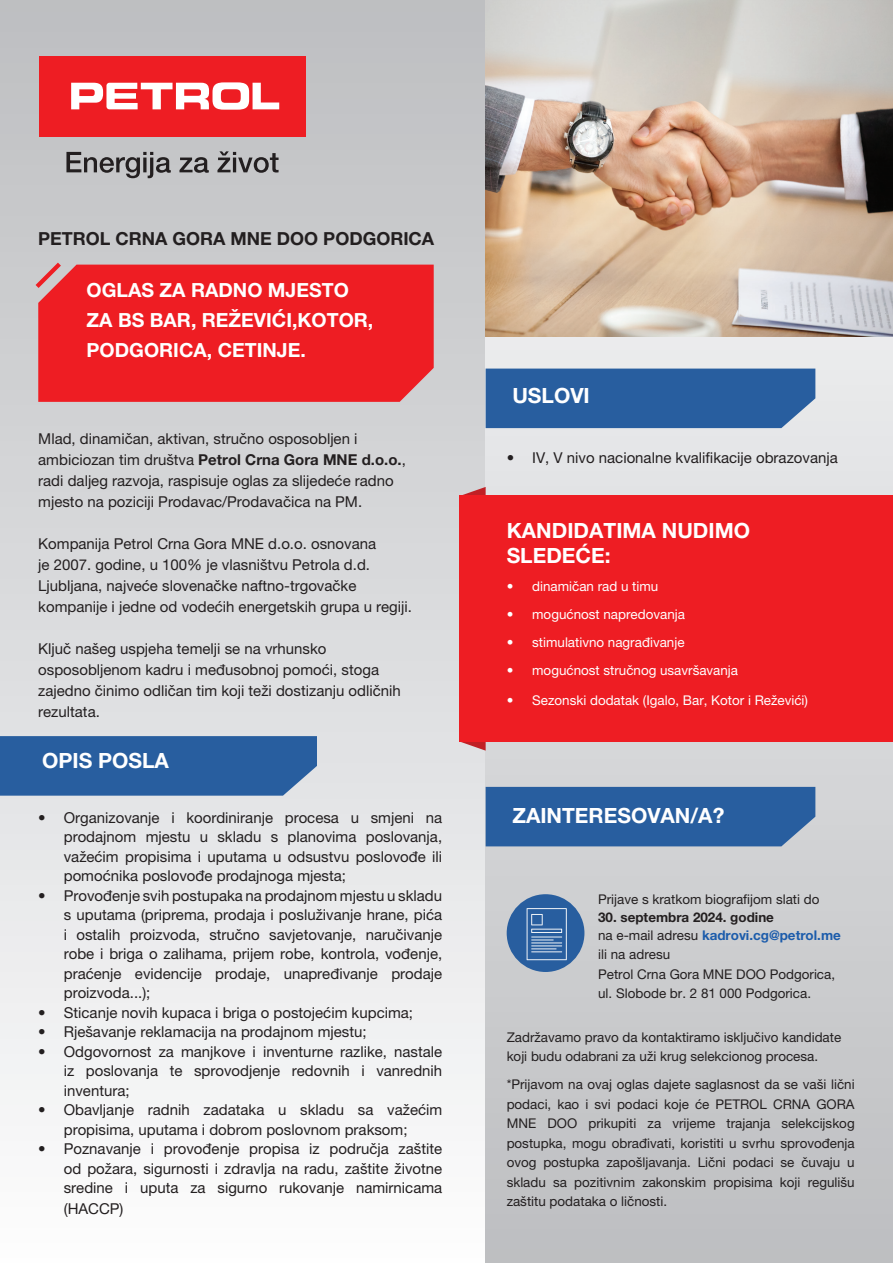
<style>
.page{position:relative;width:893px;height:1263px;background:#fff}
.page>*{position:absolute;margin:0;border:0;box-sizing:border-box;transform-origin:0 0}
.t1{font:700 21px/25.5px "Helvetica Neue LT Pro";color:#fff}
.t2{font:700 19.5px/30px "Helvetica Neue LT Pro";color:#fff}
.t3{font:700 18px "Helvetica Neue LT Pro";color:#231f20}
.t4{font:15px/19.5px "Helvetica Neue LT Pro";color:#231f20}
.t5{font:13.35px/19.5px "Helvetica Neue LT Pro";color:#231f20}
.t6{font:13.35px "Helvetica Neue LT Pro";color:#fff}
.t7{font:700 13.35px/18px "Helvetica Neue LT Pro";color:#231f20}
.s1{font-weight:700}
.s2{font-weight:400}
.s3{color:#1c5cab}
</style>
<div class="page">
<div style="left:0;top:0;width:486px;height:1263px;background:linear-gradient(to bottom,#bdbdc0,#fcfdfd)"></div>
<svg style="left:486px;top:337px;width:407px;height:926px;background:#ceced1"></svg>
<img style="left:486px;top:0;width:407px;height:337px">
<div style="left:38px;top:265px;width:396px;height:137px;background:#ee1d23"></div>
<div style="left:0;top:736px;width:317px;height:60px;background:#285e9f"></div>
<div style="left:486px;top:369px;width:329px;height:59px;background:#285e9f"></div>
<svg style="left:460px;top:487px;width:26px;height:264px"></svg>
<div style="left:460px;top:495px;width:433px;height:246px;background:#ee1d23"></div>
<div style="left:39px;top:56px;width:267px;height:80px;background:#ee1d23"></div>
<svg style="left:71px;top:82px;width:208px;height:28px"></svg>
<svg style="left:66px;top:152px;width:105px;height:26px;background:#8f8e90"></svg>
<svg style="left:179px;top:157px;width:30px;height:16px"></svg>
<svg style="left:217px;top:151px;width:62px;height:22px"></svg>
<svg style="left:31px;top:258px;width:34px;height:34px"></svg>
<div style="left:486px;top:787px;width:329px;height:59px;background:#285e9f"></div>
<div style="left:507px;top:894px;width:77px;height:78px;background:#285e9f;border-radius:50%"></div>
<svg style="left:527px;top:908px;width:40px;height:52px"></svg>
<p class="t3" style="left:38px;top:228px;width:398px">PETROL CRNA GORA MNE DOO PODGORICA</p>
<h2 class="t2" style="left:87px;top:274px;width:288px">OGLAS ZA RADNO MJESTO<br>ZA BS BAR, REŽEVIĆI,KOTOR,<br>PODGORICA, CETINJE.</h2>
<p class="t4" style="left:38px;top:428px;width:369px;line-height:21px">Mlad, dinamičan, aktivan, stručno osposobljen i ambiciozan tim društva <span class="s1">Petrol Crna Gora MNE d.o.o.</span>, radi daljeg razvoja, raspisuje oglas za slijedeće radno mjesto na poziciji Prodavac/Prodavačica na PM.</p>
<p class="t4" style="left:38px;top:533px;width:375px;line-height:21px">Kompanija Petrol Crna Gora MNE d.o.o. osnovana<br>je 2007. godine, u 100% je vlasništvu Petrola d.d.<br>Ljubljana, najveće slovenačke naftno-trgovačke kompanije i jedne od vodećih energetskih grupa u regiji.</p>
<p class="t4" style="left:38px;top:638px;width:364px;line-height:21px">Ključ našeg uspjeha temelji se na vrhunsko osposobljenom kadru i međusobnoj pomoći, stoga zajedno činimo odličan tim koji teži dostizanju odličnih rezultata.</p>
<h1 class="t1" style="left:42px;top:747px;width:128px">OPIS POSLA</h1>
<p class="t4" style="left:64px;top:807px;width:380px;text-align:justify;text-indent:-26px">• Organizovanje i koordiniranje procesa u smjeni na prodajnom mjestu u skladu s planovima poslovanja, važećim propisima i uputama u odsustvu poslovođe ili pomoćnika poslovođe prodajnoga mjesta;</p>
<p class="t4" style="left:64px;top:885px;width:380px;text-align:justify;text-indent:-26px">• Provođenje svih postupaka na prodajnom mjestu u skladu s uputama (priprema, prodaja i posluživanje hrane, pića i ostalih proizvoda, stručno savjetovanje, naručivanje robe i briga o zalihama, prijem robe, kontrola, vođenje, praćenje evidencije prodaje, unapređivanje prodaje proizvoda...);</p>
<p class="t4" style="left:38px;top:1002px;width:376px">• Sticanje novih kupaca i briga o postojećim kupcima;</p>
<p class="t4" style="left:38px;top:1022px;width:330px">• Rješavanje reklamacija na prodajnom mjestu;</p>
<p class="t4" style="left:64px;top:1041px;width:380px;text-align:justify;text-indent:-26px">• Odgovornost za manjkove i inventurne razlike, nastale iz poslovanja te sprovodjenje redovnih i vanrednih inventura;</p>
<p class="t4" style="left:64px;top:1100px;width:380px;text-indent:-26px">• Obavljanje radnih zadataka u skladu sa važećim propisima, uputama i dobrom poslovnom praksom;</p>
<p class="t4" style="left:64px;top:1139px;width:380px;text-align:justify;text-indent:-26px">• Poznavanje i provođenje propisa iz područja zaštite od požara, sigurnosti i zdravlja na radu, zaštite životne sredine i uputa za sigurno rukovanje namirnicama</p>
<p class="t4" style="left:64px;top:1199px;width:61px">(HACCP)</p>
<h1 class="t1" style="left:512px;top:382px;width:79px">USLOVI</h1>
<p class="t4" style="left:507px;top:448px;width:333px">• IV, V nivo nacionalne kvalifikacije obrazovanja</p>
<h1 class="t1" style="left:507px;top:517px;width:245px">KANDIDATIMA NUDIMO<br>SLEDEĆE:</h1>
<p class="t6" style="left:507px;top:578px;width:153px">• dinamičan rad u timu</p>
<p class="t6" style="left:507px;top:606px;width:180px">• mogućnost napredovanja</p>
<p class="t6" style="left:507px;top:634px;width:179px">• stimulativno nagrađivanje</p>
<p class="t6" style="left:507px;top:662px;width:233px">• mogućnost stručnog usavršavanja</p>
<p class="t6" style="left:507px;top:692px;width:303px">• Sezonski dodatak (Igalo, Bar, Kotor i Reževići)</p>
<h1 class="t1" style="left:512px;top:802px;width:213px">ZAINTERESOVAN/A?</h1>
<p class="t5" style="left:598px;top:889px;width:223px">Prijave s kratkom biografijom slati do</p>
<p class="t7" style="left:598px;top:908px;width:244px">30. septembra 2024. godine<br><span class="s2">na e-mail adresu</span> <span class="s3">kadrovi.cg@petrol.me</span></p>
<p class="t5" style="left:598px;top:944px;width:238px">ili na adresu<br>Petrol Crna Gora MNE DOO Podgorica, ul. Slobode br. 2 81 000 Podgorica.</p>
<p class="t5" style="left:507px;top:1027px;width:336px">Zadržavamo pravo da kontaktiramo isključivo kandidate koji budu odabrani za uži krug selekcionog procesa.</p>
<p class="t5" style="left:507px;top:1074px;width:350px;text-align:justify">*Prijavom na ovaj oglas dajete saglasnost da se vaši lični podaci, kao i svi podaci koje će PETROL CRNA GORA MNE DOO prikupiti za vrijeme trajanja selekcijskog postupka, mogu obrađivati, koristiti u svrhu sprovođenja ovog postupka zapošljavanja. Lični podaci se čuvaju u skladu sa pozitivnim zakonskim propisima koji regulišu zaštitu podataka o ličnosti.</p>
</div>
